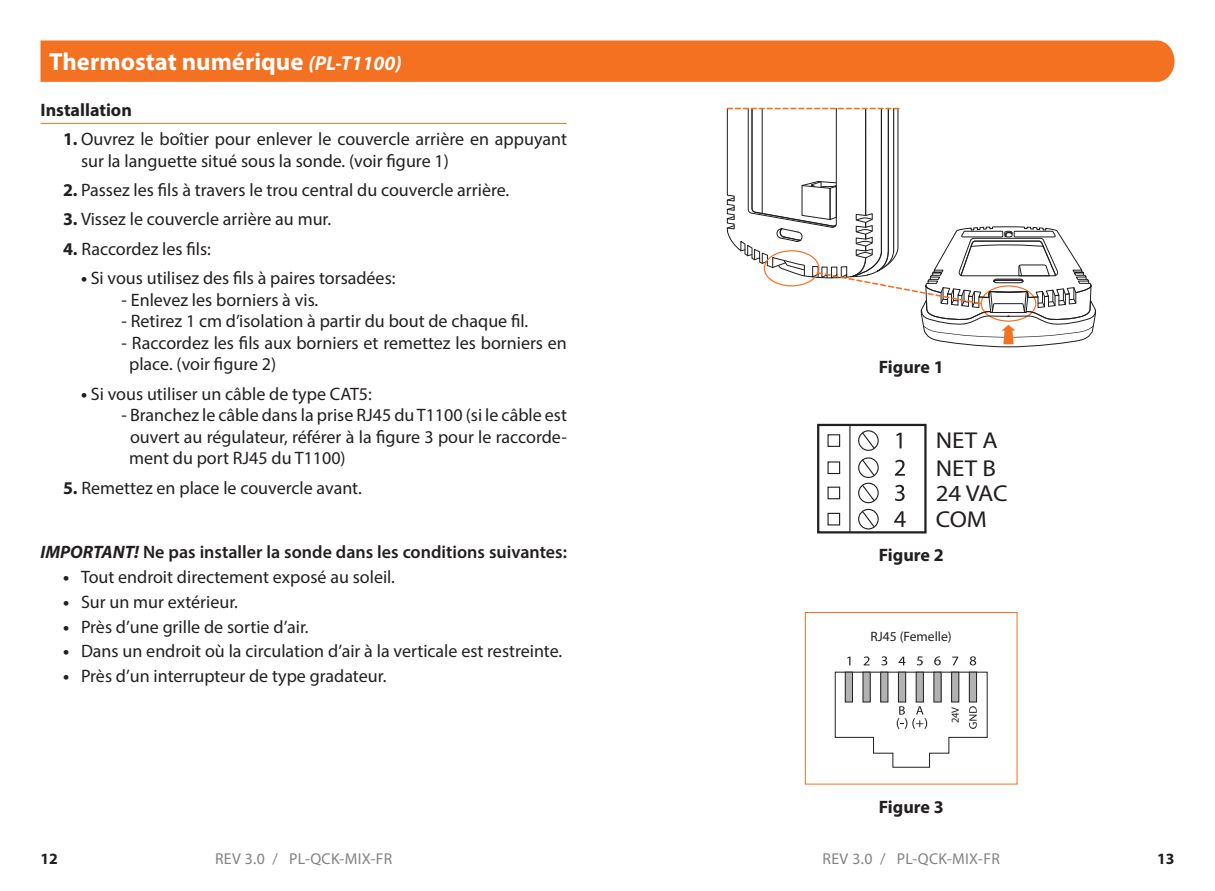
<style>
.page{position:relative;width:1215px;height:891px;background:#fff}
.page>*{position:absolute;margin:0;border:0;box-sizing:border-box;transform-origin:0 0}
.t1{font:700 24.75px "Myriad Pro";color:#fff}
.t2{font:22.95px/26.1px "Myriad Pro";color:#231f20;scale:1.08 1}
.t3{font:18px/21.6px "Myriad Pro";color:#231f20}
.t4{font:600 18px "Myriad Pro";color:#231f20}
.t5{font:700 18px "Myriad Pro";color:#231f20}
.t6{font:15.75px "Myriad Pro";letter-spacing:.02em;color:#808285}
.t7{font:700 15.75px "Myriad Pro";color:#231f20}
.t8{font:13.5px "Myriad Pro";color:#231f20}
.t9{font:10.58px "Myriad Pro";color:#231f20}
.s1{font-style:italic;font-size:20.25px}
.s2{font-weight:700}
.s3{font-weight:700;font-style:italic}
</style>
<div class="page">
<hr style="left:41px;top:123px;width:525px;height:1px;background:#f37121">
<div style="left:41px;top:40px;width:1133px;height:42px;background:#f37121"></div>
<div style="left:858px;top:430px;width:21px;height:21px;border:1px solid #211e1e;border-radius:50%"></div>
<svg style="left:861px;top:431px;width:15px;height:19px"></svg>
<div style="left:858px;top:457px;width:21px;height:21px;border:1px solid #211e1e;border-radius:50%"></div>
<svg style="left:861px;top:458px;width:15px;height:19px"></svg>
<div style="left:858px;top:483px;width:21px;height:20px;border:1px solid #211e1e;border-radius:50%"></div>
<svg style="left:861px;top:484px;width:15px;height:18px"></svg>
<div style="left:858px;top:509px;width:21px;height:20px;border:1px solid #211e1e;border-radius:50%"></div>
<svg style="left:861px;top:510px;width:15px;height:19px"></svg>
<div style="left:828px;top:434px;width:12px;height:13px;border:1px solid #211e1e"></div>
<div style="left:828px;top:461px;width:12px;height:13px;border:1px solid #211e1e"></div>
<div style="left:828px;top:487px;width:12px;height:12px;border:1px solid #211e1e"></div>
<div style="left:828px;top:513px;width:12px;height:13px;border:1px solid #211e1e"></div>
<svg style="left:896px;top:433px;width:6px;height:15px"></svg>
<svg style="left:895px;top:460px;width:10px;height:16px"></svg>
<svg style="left:895px;top:485px;width:10px;height:16px"></svg>
<svg style="left:894px;top:511px;width:12px;height:16px"></svg>
<div style="left:817px;top:424px;width:110px;height:110px;border:2px solid #231f20"></div>
<hr style="left:849px;top:425px;width:1px;height:107px;background:#231f20">
<div style="left:805px;top:612px;width:212px;height:173px;border:1px solid #f37121"></div>
<svg style="left:847px;top:657px;width:3px;height:8px"></svg>
<svg style="left:864px;top:656px;width:6px;height:9px"></svg>
<svg style="left:881px;top:656px;width:6px;height:9px"></svg>
<svg style="left:899px;top:657px;width:7px;height:8px"></svg>
<svg style="left:917px;top:656px;width:6px;height:9px"></svg>
<svg style="left:934px;top:656px;width:7px;height:9px"></svg>
<svg style="left:952px;top:657px;width:6px;height:8px"></svg>
<svg style="left:970px;top:656px;width:6px;height:9px"></svg>
<svg style="left:834px;top:671px;width:154px;height:97px"></svg>
<svg style="left:726px;top:108px;width:371px;height:239px"></svg>
<h1 class="t1" style="left:49px;top:46px;width:354px">Thermostat numérique <span class="s1">(PL-T1100)</span></h1>
<p class="t5" style="left:40px;top:98px;width:93px">Installation</p>
<p class="t3" style="left:81px;top:128px;width:487px;text-indent:-18px"><span class="s2">1.</span> Ouvrez le boîtier pour enlever le couvercle arrière en appuyant sur la languette situé sous la sonde. (voir figure 1)</p>
<p class="t3" style="left:63px;top:179px;width:448px"><span class="s2">2.</span> Passez les fils à travers le trou central du couvercle arrière.</p>
<p class="t3" style="left:63px;top:208px;width:270px"><span class="s2">3.</span> Vissez le couvercle arrière au mur.</p>
<p class="t3" style="left:63px;top:238px;width:149px"><span class="s2">4.</span> Raccordez les fils:</p>
<p class="t3" style="left:81px;top:267px;width:316px"><span class="s2">•</span> Si vous utilisez des fils à paires torsadées:</p>
<p class="t3" style="left:122px;top:288px;width:198px">- Enlevez les borniers à vis.</p>
<p class="t3" style="left:122px;top:310px;width:408px">- Retirez 1 cm d’isolation à partir du bout de chaque fil.</p>
<p class="t3" style="left:129px;top:332px;width:439px;text-indent:-8px">- Raccordez les fils aux borniers et remettez les borniers en place. (voir figure 2)</p>
<p class="t3" style="left:81px;top:382px;width:292px"><span class="s2">•</span> Si vous utiliser un câble de type CAT5:</p>
<p class="t3" style="left:129px;top:404px;width:439px;text-align:justify;text-indent:-8px">- Branchez le câble dans la prise RJ45 du T1100 (si le câble est ouvert au régulateur, référer à la figure 3 pour le raccorde&shy;ment du port RJ45 du T1100)</p>
<p class="t3" style="left:63px;top:476px;width:300px"><span class="s2">5.</span> Remettez en place le couvercle avant.</p>
<p class="t4" style="left:40px;top:541px;width:528px"><span class="s3">IMPORTANT!</span> Ne pas installer la sonde dans les conditions suivantes:</p>
<p class="t3" style="left:63px;top:566px;width:334px"><span class="s2">•</span> Tout endroit directement exposé au soleil.</p>
<p class="t3" style="left:63px;top:591px;width:177px"><span class="s2">•</span> Sur un mur extérieur.</p>
<p class="t3" style="left:63px;top:616px;width:247px"><span class="s2">•</span> Près d’une grille de sortie d’air.</p>
<p class="t3" style="left:63px;top:640px;width:501px"><span class="s2">•</span> Dans un endroit où la circulation d’air à la verticale est restreinte.</p>
<p class="t3" style="left:63px;top:665px;width:325px"><span class="s2">•</span> Près d’un interrupteur de type gradateur.</p>
<p class="t7" style="left:40px;top:848px;width:19px">12</p>
<p class="t6" style="left:215px;top:849px;width:179px">REV 3.0 / PL-QCK-MIX-FR</p>
<p class="t5" style="left:879px;top:355px;width:66px">Figure 1</p>
<p class="t2" style="left:936px;top:427px;width:68px">NET A<br>NET B<br>24 VAC<br>COM</p>
<p class="t5" style="left:879px;top:543px;width:66px">Figure 2</p>
<p class="t8" style="left:871px;top:628px;width:83px">RJ45 (Femelle)</p>
<p class="t9" style="left:949px;top:723px;width:18px;rotate:-90deg">24V</p>
<p class="t5" style="left:879px;top:796px;width:66px">Figure 3</p>
<p class="t6" style="left:823px;top:849px;width:179px">REV 3.0 / PL-QCK-MIX-FR</p>
<p class="t7" style="left:1157px;top:848px;width:19px">13</p>
</div>
